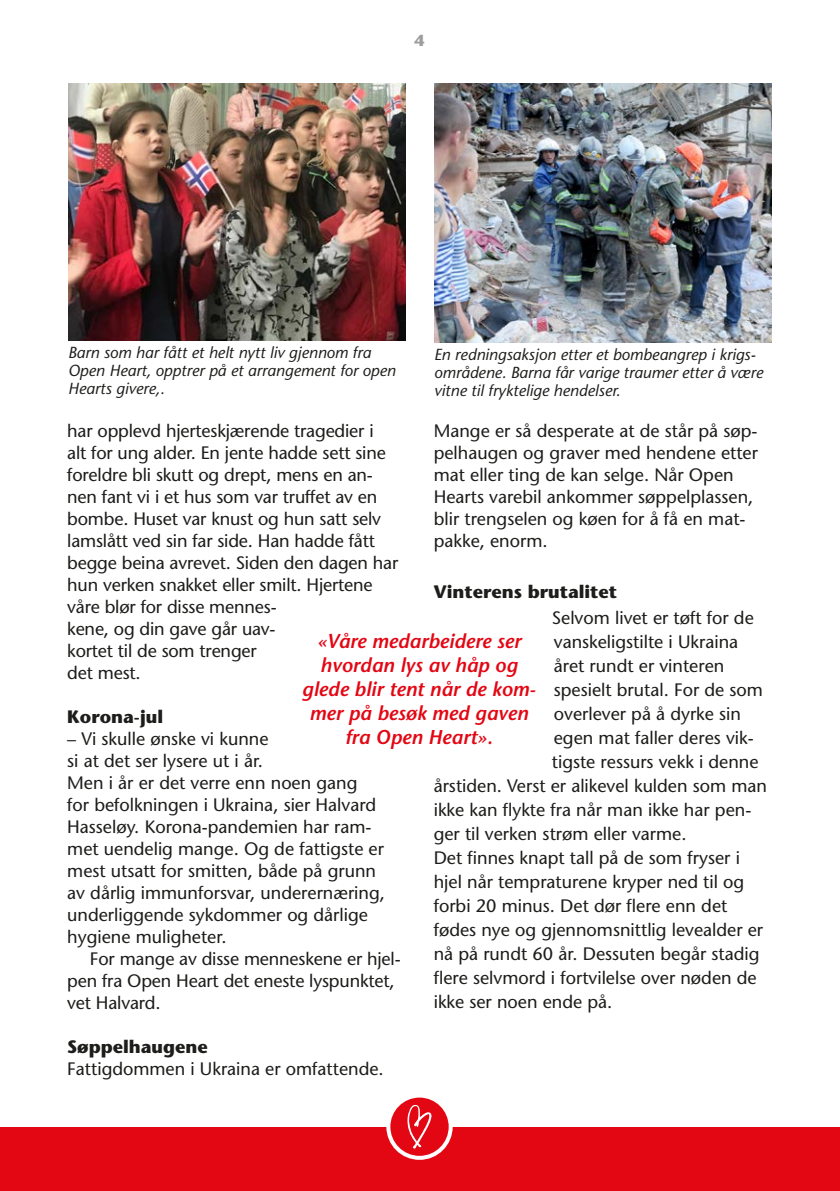
<style>
.page{position:relative;width:840px;height:1191px;background:#fff}
.page>*{position:absolute;margin:0;border:0;box-sizing:border-box;transform-origin:0 0}
.t1{font:italic 600 20px/24px "Stone Sans Std";color:#e30613;text-align:center}
.t2{font:500 18px/22px "Stone Sans Std";color:#1d1d1b}
.t3{font:700 18px "Stone Sans Std";color:#1d1d1b}
.t4{font:italic 500 16px/18px "Stone Sans Std";color:#1d1d1b}
.t5{font:700 16px "Stone Sans Std";color:#9d9d9c}
</style>
<div class="page">
<div style="left:0;top:1126px;width:839px;height:65px;background:#e30613"></div>
<div style="left:388px;top:1095px;width:62px;height:62px;background:#e30613;border-radius:50%"></div>
<svg style="left:407px;top:1105px;width:24px;height:43px"></svg>
<div style="left:386px;top:1093px;width:66px;height:66px;border:4px solid #fff;border-radius:50%"></div>
<img style="left:434px;top:83px;width:337px;height:259px">
<img style="left:68px;top:83px;width:337px;height:257px">
<p class="t5" style="left:414px;top:31px;width:12px">4</p>
<p class="t4" style="left:68px;top:343px;width:329px">Barn som har fått et helt nytt liv gjennom fra<br>Open Heart, opptrer på et arrangement for open<br>Hearts givere,.</p>
<p class="t4" style="left:434px;top:346px;width:330px">En redningsaksjon etter et bombeangrep i krigs&shy;områdene. Barna får varige traumer etter å være vitne til fryktelige hendelser.</p>
<p class="t2" style="left:433px;top:420px;width:325px">Mange er så desperate at de står på søp&shy;pelhaugen og graver med hendene etter mat eller ting de kan selge. Når Open Hearts varebil ankommer søppelplassen, blir trengselen og køen for å få en mat&shy;pakke, enorm.</p>
<p class="t3" style="left:433px;top:581px;width:185px">Vinterens brutalitet</p>
<p class="t2" style="left:551px;top:607px;width:203px">Selvom livet er tøft for de</p>
<p class="t2" style="left:553px;top:631px;width:186px">vanskeligstilte i Ukraina</p>
<p class="t2" style="left:553px;top:655px;width:172px">året rundt er vinteren</p>
<p class="t2" style="left:553px;top:679px;width:210px">spesielt brutal. For de som</p>
<p class="t2" style="left:553px;top:703px;width:188px">overlever på å dyrke sin</p>
<p class="t2" style="left:553px;top:727px;width:201px">egen mat faller deres vik-</p>
<p class="t2" style="left:551px;top:751px;width:208px">tigste ressurs vekk i denne</p>
<p class="t2" style="left:433px;top:775px;width:335px">årstiden. Verst er alikevel kulden som man</p>
<p class="t2" style="left:433px;top:799px;width:319px">ikke kan flykte fra når man ikke har pen-</p>
<p class="t2" style="left:433px;top:823px;width:254px">ger til verken strøm eller varme.</p>
<p class="t2" style="left:433px;top:847px;width:307px">Det finnes knapt tall på de som fryser i</p>
<p class="t2" style="left:433px;top:871px;width:312px">hjel når tempraturene kryper ned til og</p>
<p class="t2" style="left:433px;top:895px;width:295px">forbi 20 minus. Det dør flere enn det</p>
<p class="t2" style="left:433px;top:919px;width:331px">fødes nye og gjennomsnittlig levealder er</p>
<p class="t2" style="left:433px;top:943px;width:327px">nå på rundt 60 år. Dessuten begår stadig</p>
<p class="t2" style="left:433px;top:967px;width:324px">flere selvmord i fortvilelse over nøden de</p>
<p class="t2" style="left:433px;top:991px;width:180px">ikke ser noen ende på.</p>
<p class="t2" style="left:67px;top:420px;width:332px">har opplevd hjerteskjærende tragedier i<br>alt for ung alder. En jente hadde sett sine foreldre bli skutt og drept, mens en an&shy;nen fant vi i et hus som var truffet av en bombe. Huset var knust og hun satt selv lamslått ved sin far side. Han hadde fått begge beina avrevet. Siden den dagen har hun verken snakket eller smilt. Hjertene våre blør for disse mennes-<br>kene, og din gave går uav-<br>kortet til de som trenger<br>det mest.</p>
<p class="t3" style="left:67px;top:706px;width:97px">Korona-jul</p>
<p class="t2" style="left:67px;top:728px;width:319px">– Vi skulle ønske vi kunne<br>si at det ser lysere ut i år.<br>Men i år er det verre enn noen gang<br>for befolkningen i Ukraina, sier Halvard Hasseløy. Korona-pandemien har ram&shy;met uendelig mange. Og de fattigste er mest utsatt for smitten, både på grunn av dårlig immunforsvar, underernæring, underliggende sykdommer og dårlige hygiene muligheter.</p>
<p class="t2" style="left:67px;top:948px;width:335px;text-indent:23px">For mange av disse menneskene er hjel&shy;pen fra Open Heart det eneste lyspunktet, vet Halvard.</p>
<p class="t3" style="left:67px;top:1036px;width:142px">Søppelhaugene</p>
<p class="t2" style="left:67px;top:1058px;width:318px">Fattigdommen i Ukraina er omfattende.</p>
<p class="t1" style="left:302px;top:629px;width:235px">«Våre medarbeidere ser hvordan lys av håp og glede blir tent når de kom&shy;mer på besøk med gaven fra Open Heart».</p>
</div>
